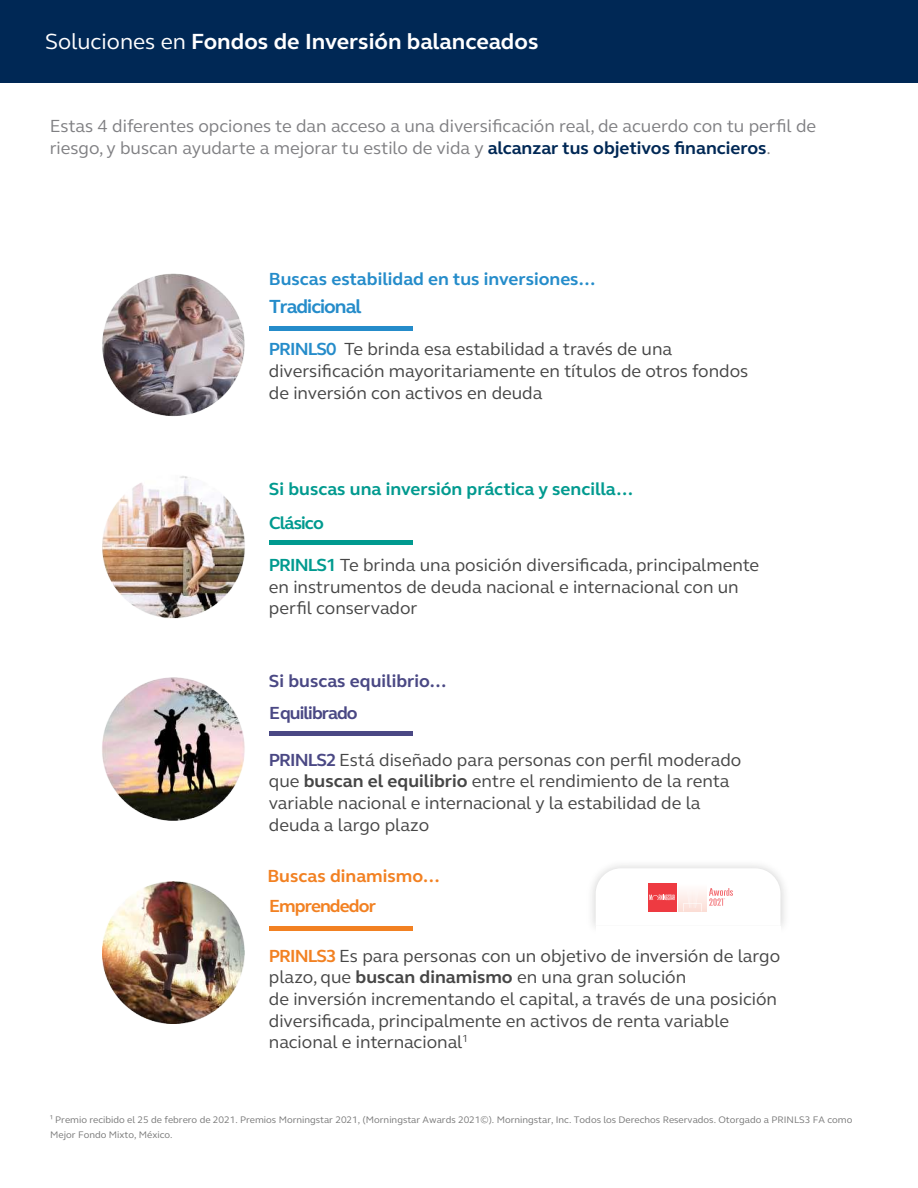
<style>
.page{position:relative;width:918px;height:1188px;background:#fff}
.page>*{position:absolute;margin:0;border:0;box-sizing:border-box;transform-origin:0 0}
.t1{font:700 22.5px "FS Elliot Pro";color:#fff}
.t2{font:700 19.5px "FS Elliot Pro";letter-spacing:-.05em;color:#258cca}
.t3{font:18px/21.6px "FS Elliot Pro";color:#464646}
.t4{font:18px/21.6px "FS Elliot Pro";color:#808083}
.t5{font:700 18px "FS Elliot Pro";color:#009a8f}
.t6{font:700 18px "FS Elliot Pro";color:#258cca}
.t7{font:700 18px "FS Elliot Pro";color:#4a4884}
.t8{font:700 18px "FS Elliot Pro";color:#f28122}
.t9{font:700 18px "FS Elliot Pro";letter-spacing:-.05em;color:#4a4884}
.t10{font:700 18px "FS Elliot Pro";letter-spacing:-.05em;color:#f28122}
.t11{font:700 18px "FS Elliot Pro";letter-spacing:-.05em;color:#009a8f}
.t12{font:9.75px/15px "FS Elliot Pro";color:#787878}
.s1{font-weight:400}
.s2{font-weight:700;color:#002855}
.s3{font-weight:700;color:#258cca}
.s4{font-weight:700;color:#009a8f}
.s5{font-weight:700;color:#4a4884}
.s6{font-weight:700}
.s7{font-weight:700;color:#f28122}
</style>
<div class="page">
<div style="left:0;top:0;width:918px;height:82px;background:#002855"></div>
<div style="left:269px;top:326px;width:143px;height:5px;background:#258cca"></div>
<img style="left:102px;top:476px;width:143px;height:143px">
<img style="left:102px;top:677px;width:143px;height:144px">
<img style="left:102px;top:273px;width:143px;height:144px">
<img style="left:102px;top:881px;width:143px;height:143px">
<div style="left:269px;top:540px;width:143px;height:5px;background:#009a8f"></div>
<div style="left:269px;top:731px;width:143px;height:5px;background:#4a4884"></div>
<hr style="left:269px;top:926px;width:143px;height:4px;background:#f28122">
<svg style="left:596px;top:868px;width:185px;height:58px"></svg>
<p class="t1" style="left:45px;top:26px;width:495px"><span class="s1">Soluciones en</span> Fondos de Inversión balanceados</p>
<p class="t4" style="left:50px;top:115px;width:768px">Estas 4 diferentes opciones te dan acceso a una diversificación real, de acuerdo con tu perfil de riesgo, y buscan ayudarte a mejorar tu estilo de vida y <span class="s2">alcanzar tus objetivos financieros</span>.</p>
<p class="t6" style="left:269px;top:266px;width:329px">Buscas estabilidad en tus inversiones…</p>
<p class="t2" style="left:269px;top:293px;width:94px">Tradicional</p>
<p class="t3" style="left:269px;top:338px;width:481px"><span class="s3">PRINLS0</span> Te brinda esa estabilidad a través de una diversificación mayoritariamente en títulos de otros fondos de inversión con activos en deuda</p>
<p class="t5" style="left:269px;top:477px;width:366px">Si buscas una inversión práctica y sencilla…</p>
<p class="t11" style="left:269px;top:511px;width:56px">Clásico</p>
<p class="t3" style="left:269px;top:554px;width:492px"><span class="s4">PRINLS1</span> Te brinda una posición diversificada, principalmente en instrumentos de deuda nacional e internacional con un perfil conservador</p>
<p class="t7" style="left:269px;top:669px;width:180px">Si buscas equilibrio…</p>
<p class="t9" style="left:269px;top:700px;width:90px">Equilibrado</p>
<p class="t3" style="left:269px;top:749px;width:474px"><span class="s5">PRINLS2</span>Está diseñado para personas con perfil moderado que <span class="s6">buscan el equilibrio</span> entre el rendimiento de la renta variable nacional e internacional y la estabilidad de la deuda a largo plazo</p>
<p class="t8" style="left:267px;top:863px;width:174px">Buscas dinamismo…</p>
<p class="t10" style="left:269px;top:894px;width:108px">Emprendedor</p>
<p class="t3" style="left:269px;top:945px;width:513px"><span class="s7">PRINLS3</span> Es para personas con un objetivo de inversión de largo plazo, que <span class="s6">buscan dinamismo</span> en una gran solución<br>de inversión incrementando el capital, a través de una posición diversificada, principalmente en activos de renta variable nacional e internacional<sup>1</sup></p>
<p class="t12" style="left:50px;top:1112px;width:804px">¹ Premio recibido el 25 de febrero de 2021. Premios Morningstar 2021, (Morningstar Awards 2021©). Morningstar, Inc. Todos los Derechos Reservados. Otorgado a PRINLS3 FA como<br>Mejor Fondo Mixto, México.</p>
</div>
